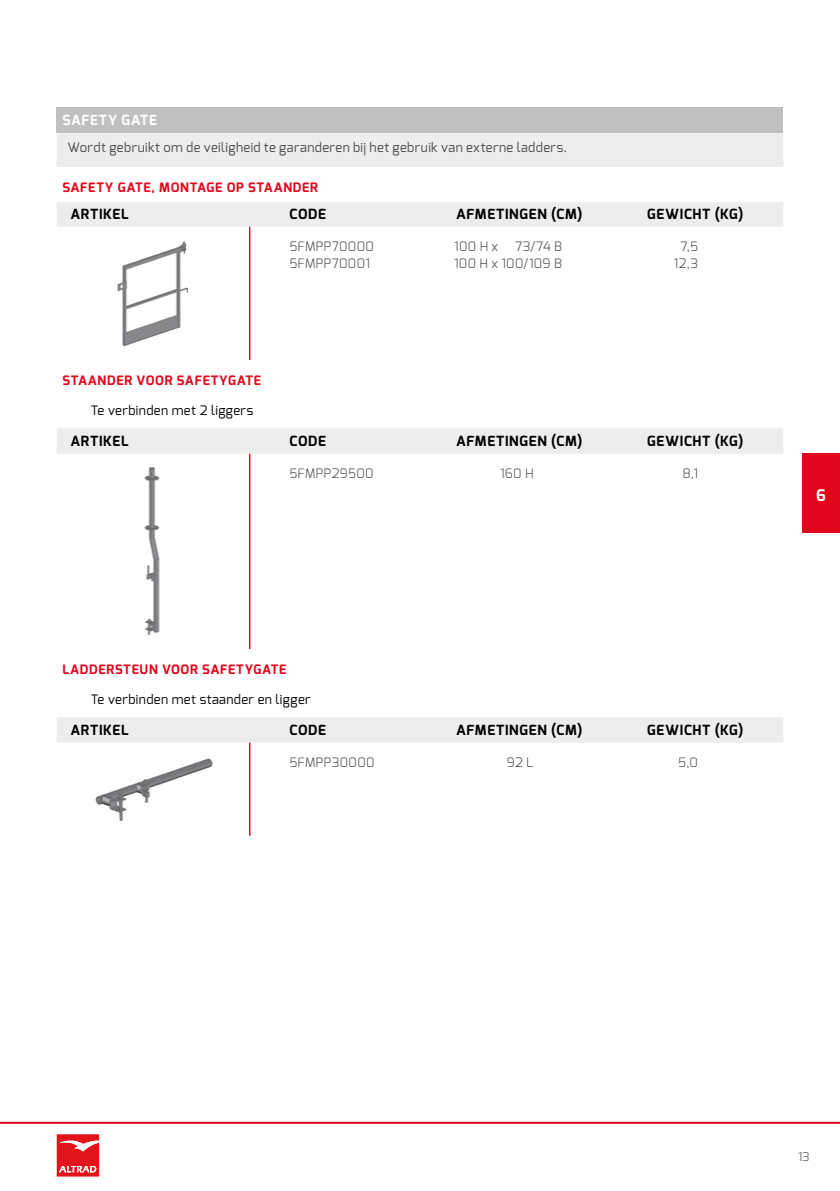
<style>
.page{position:relative;width:840px;height:1191px;background:#fff}
.page>*{position:absolute;margin:0;border:0;box-sizing:border-box;transform-origin:0 0}
.t1{font:700 16px "Exo";color:#fff}
.t2{font:700 14px "Exo";letter-spacing:.05em;color:#000}
.t3{font:700 14px "Exo";letter-spacing:.05em;color:#fff}
.t4{font:300 13px/17px "Exo";letter-spacing:.025em;color:#4a4a49}
.t5{font:700 13px "Exo";letter-spacing:.05em;color:#e3051b}
.t6{font:13px "Exo";letter-spacing:.03em;color:#4a4a49}
.t7{font:13px "Exo";letter-spacing:.03em;color:#000}
.t8{font:300 12px "Exo";color:#4a4a49}
</style>
<div class="page">
<div style="left:801px;top:454px;width:38px;height:79px;background:#e3051b"></div>
<hr style="left:0;top:1121px;width:839px;height:2px;background:#e3051b">
<svg style="left:57px;top:1134px;width:42px;height:42px;background:#e63c42"></svg>
<div style="left:57px;top:108px;width:725px;height:25px;background:#c1c0c0"></div>
<div style="left:57px;top:133px;width:725px;height:94px;background:#ededed"></div>
<div style="left:57px;top:167px;width:725px;height:34px;background:#fff"></div>
<hr style="left:249px;top:227px;width:1px;height:133px;background:#e3051b">
<img style="left:117px;top:241px;width:72px;height:105px">
<div style="left:57px;top:428px;width:725px;height:26px;background:#ededed"></div>
<hr style="left:249px;top:454px;width:1px;height:195px;background:#e3051b">
<img style="left:144px;top:467px;width:16px;height:169px">
<div style="left:57px;top:717px;width:725px;height:25px;background:#ededed"></div>
<hr style="left:249px;top:742px;width:1px;height:93px;background:#e3051b">
<img style="left:95px;top:758px;width:118px;height:63px">
<p class="t3" style="left:62px;top:111px;width:96px">SAFETY GATE</p>
<p class="t6" style="left:67px;top:139px;width:501px">Wordt gebruikt om de veiligheid te garanderen bij het gebruik van externe ladders.</p>
<p class="t5" style="left:62px;top:178px;width:257px">SAFETY GATE, MONTAGE OP STAANDER</p>
<p class="t2" style="left:70px;top:205px;width:60px">ARTIKEL</p>
<p class="t2" style="left:289px;top:205px;width:38px">CODE</p>
<p class="t2" style="left:456px;top:205px;width:128px">AFMETINGEN (CM)</p>
<p class="t2" style="left:647px;top:205px;width:97px">GEWICHT (KG)</p>
<p class="t4" style="left:289px;top:238px;width:86px">5FMPP70000<br>5FMPP70001</p>
<p class="t4" style="left:454px;top:238px;width:45px">100 H x</p>
<p class="t4" style="left:454px;top:238px;width:109px;text-align:right">73/74 B<br>100 H x 100/109 B</p>
<p class="t4" style="left:673px;top:238px;width:26px;text-align:center">7,5<br>12,3</p>
<p class="t5" style="left:62px;top:371px;width:200px">STAANDER VOOR SAFETYGATE</p>
<p class="t7" style="left:91px;top:401px;width:164px">Te verbinden met 2 liggers</p>
<p class="t2" style="left:70px;top:432px;width:60px">ARTIKEL</p>
<p class="t2" style="left:289px;top:432px;width:38px">CODE</p>
<p class="t2" style="left:456px;top:432px;width:128px">AFMETINGEN (CM)</p>
<p class="t2" style="left:647px;top:432px;width:97px">GEWICHT (KG)</p>
<p class="t4" style="left:289px;top:465px;width:86px">5FMPP29500</p>
<p class="t4" style="left:499px;top:465px;width:35px">160 H</p>
<p class="t4" style="left:682px;top:465px;width:17px">8,1</p>
<p class="t5" style="left:62px;top:660px;width:225px">LADDERSTEUN VOOR SAFETYGATE</p>
<p class="t7" style="left:91px;top:690px;width:221px">Te verbinden met staander en ligger</p>
<p class="t2" style="left:70px;top:721px;width:60px">ARTIKEL</p>
<p class="t2" style="left:289px;top:721px;width:38px">CODE</p>
<p class="t2" style="left:456px;top:721px;width:128px">AFMETINGEN (CM)</p>
<p class="t2" style="left:647px;top:721px;width:97px">GEWICHT (KG)</p>
<p class="t4" style="left:289px;top:754px;width:86px">5FMPP30000</p>
<p class="t4" style="left:506px;top:754px;width:28px">92 L</p>
<p class="t4" style="left:677px;top:754px;width:21px">5,0</p>
<p class="t1" style="left:815px;top:485px;width:11px">6</p>
<p class="t8" style="left:797px;top:1148px;width:13px">13</p>
</div>
